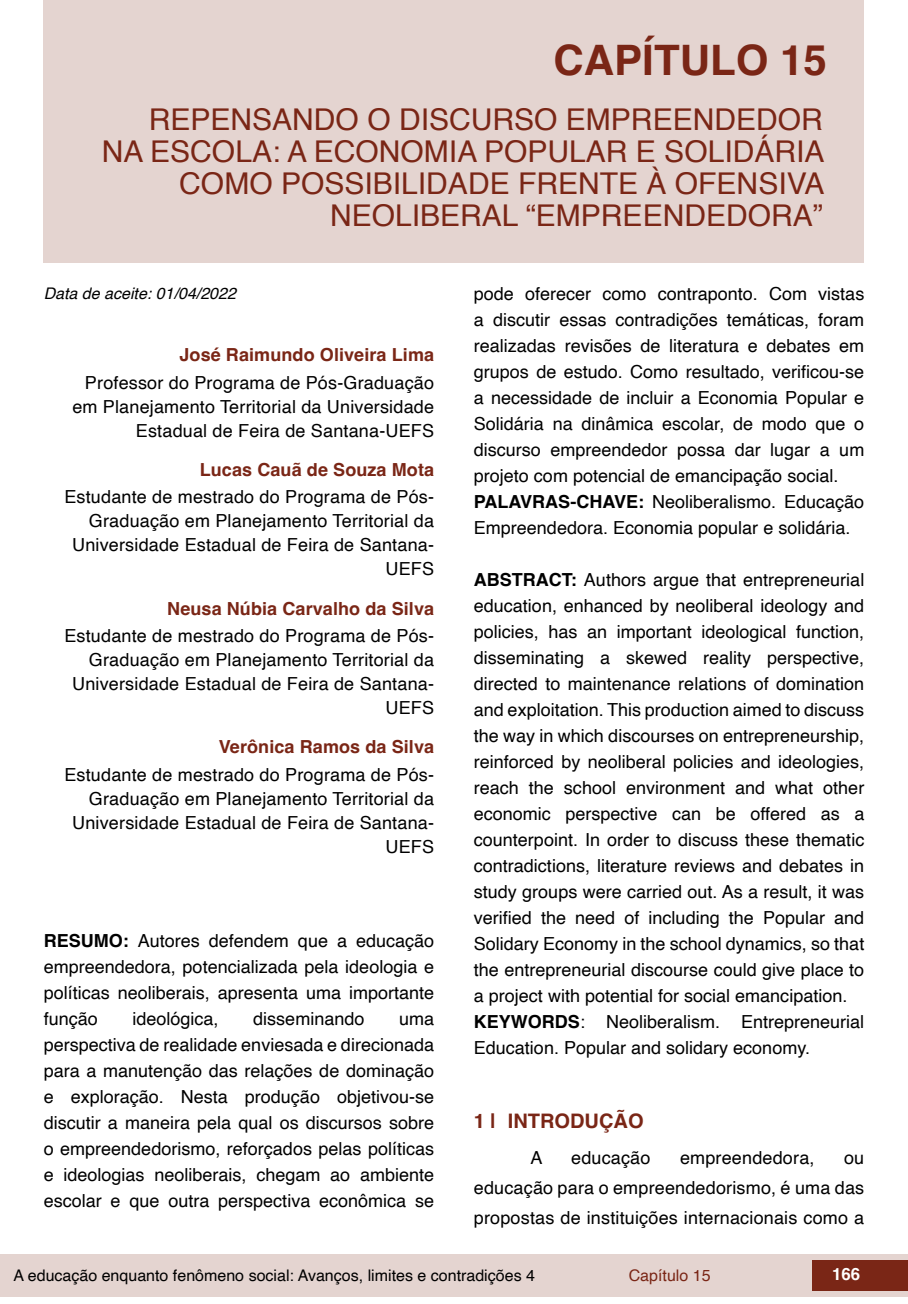
<style>
.page{position:relative;width:908px;height:1304px;background:#fff}
.page>*{position:absolute;margin:0;border:0;box-sizing:border-box;transform-origin:0 0}
.t1{font:700 42px "Helvetica";color:#7a2616}
.t2{font:30px/32px "Helvetica";color:#7a2616;text-align:right}
.t3{font:700 20px "Helvetica";color:#7a2616}
.t4{font:18px/26px "Helvetica";color:#000;text-align:right}
.t5{font:700 18px "Helvetica";letter-spacing:.005em;color:#7a2616}
.t6{font:700 16.8px "Helvetica";color:#fff}
.t7{font:16px "Helvetica";color:#000}
.t8{font:italic 16px "Helvetica";color:#000}
.t9{font:16px "Helvetica";color:#7a2616}
.s1{font-weight:700}
</style>
<div class="page">
<div style="left:0;top:1254px;width:906px;height:43px;background:#e4d4d0"></div>
<div style="left:812px;top:1261px;width:95px;height:30px;background:#7a2616"></div>
<div style="left:44px;top:0;width:819px;height:263px;background:#e4d4d0"></div>
<h1 class="t1" style="left:553px;top:35px;width:275px">CAPÍTULO 15</h1>
<h2 class="t2" style="left:102px;top:104px;width:723px">REPENSANDO O DISCURSO EMPREENDEDOR NA ESCOLA: A ECONOMIA POPULAR E SOLIDÁRIA COMO POSSIBILIDADE FRENTE À OFENSIVA NEOLIBERAL “EMPREENDEDORA”</h2>
<p class="t8" style="left:44px;top:280px;width:194px">Data de aceite: 01/04/2022</p>
<p class="t5" style="left:179px;top:344px;width:256px">José Raimundo Oliveira Lima</p>
<p class="t4" style="left:72px;top:371px;width:363px;line-height:24px">Professor do Programa de Pós-Graduação em Planejamento Territorial da Universidade<br>Estadual de Feira de Santana-UEFS</p>
<p class="t5" style="left:200px;top:459px;width:236px">Lucas Cauã de Souza Mota</p>
<p class="t4" style="left:64px;top:486px;width:371px;line-height:24px">Estudante de mestrado do Programa de Pós-Graduação em Planejamento Territorial da Universidade Estadual de Feira de Santana-UEFS</p>
<p class="t5" style="left:167px;top:597px;width:268px">Neusa Núbia Carvalho da Silva</p>
<p class="t4" style="left:64px;top:624px;width:371px;line-height:24px">Estudante de mestrado do Programa de Pós-Graduação em Planejamento Territorial da Universidade Estadual de Feira de Santana-UEFS</p>
<p class="t5" style="left:219px;top:736px;width:217px">Verônica Ramos da Silva</p>
<p class="t4" style="left:64px;top:763px;width:371px;line-height:24px">Estudante de mestrado do Programa de Pós-Graduação em Planejamento Territorial da Universidade Estadual de Feira de Santana-UEFS</p>
<p class="t4" style="left:44px;top:928px;width:392px;text-align:justify"><span class="s1">RESUMO:</span> Autores defendem que a educação empreendedora, potencializada pela ideologia e políticas neoliberais, apresenta uma importante função</p>
<p class="t4" style="left:132px;top:1006px;width:88px">ideológica,</p>
<p class="t4" style="left:253px;top:1006px;width:113px">disseminando</p>
<p class="t4" style="left:44px;top:1006px;width:392px;text-align:justify;text-indent:355px">uma perspectiva de realidade enviesada e direcionada para a manutenção das relações de dominação e exploração. Nesta produção objetivou-se discutir a maneira pela qual os discursos sobre o empreendedorismo, reforçados pelas políticas e ideologias neoliberais, chegam ao ambiente escolar e que outra perspectiva econômica se</p>
<p class="t4" style="left:473px;top:281px;width:392px;text-align:left">pode oferecer como contraponto. Com vistas a discutir essas contradições temáticas, foram realizadas revisões de literatura e debates em grupos de estudo. Como resultado, verificou-se a necessidade de incluir a Economia Popular e Solidária na dinâmica escolar, de modo que o discurso empreendedor possa dar lugar a um projeto com potencial de emancipação social.<br><span class="s1">PALAVRAS-CHAVE:</span> Neoliberalismo. Educação Empreendedora. Economia popular e solidária.</p>
<p class="t4" style="left:473px;top:567px;width:392px;text-align:left"><span class="s1">ABSTRACT:</span> Authors argue that entrepreneurial education, enhanced by neoliberal ideology and policies, has an important ideological function, disseminating a skewed reality perspective, directed to maintenance relations of domination and exploitation. This production aimed to discuss the way in which discourses on entrepreneurship, reinforced by neoliberal policies and ideologies, reach the school environment and what other economic perspective can be offered as a counterpoint. In order to discuss these thematic contradictions, literature reviews and debates in study groups were carried out. As a result, it was verified the need of including the Popular and Solidary Economy in the school dynamics, so that the entrepreneurial discourse could give place to a project with potential for social emancipation.<br><span class="s1">KEYWORDS</span>: Neoliberalism. Entrepreneurial Education. Popular and solidary economy.</p>
<p class="t3" style="left:473px;top:1109px;width:171px">1 | INTRODUÇÃO</p>
<p class="t4" style="left:530px;top:1145px;width:14px">A</p>
<p class="t4" style="left:571px;top:1145px;width:81px">educação</p>
<p class="t4" style="left:679px;top:1145px;width:136px">empreendedora,</p>
<p class="t4" style="left:473px;top:1143px;width:392px;line-height:30px;text-align:justify;text-indent:370px">ou educação para o empreendedorismo, é uma das propostas de instituições internacionais como a</p>
<p class="t7" style="left:14px;top:1263px;width:522px">A educação enquanto fenômeno social: Avanços, limites e contradições 4</p>
<p class="t9" style="left:628px;top:1263px;width:83px">Capítulo 15</p>
<p class="t6" style="left:831px;top:1264px;width:30px">166</p>
</div>
